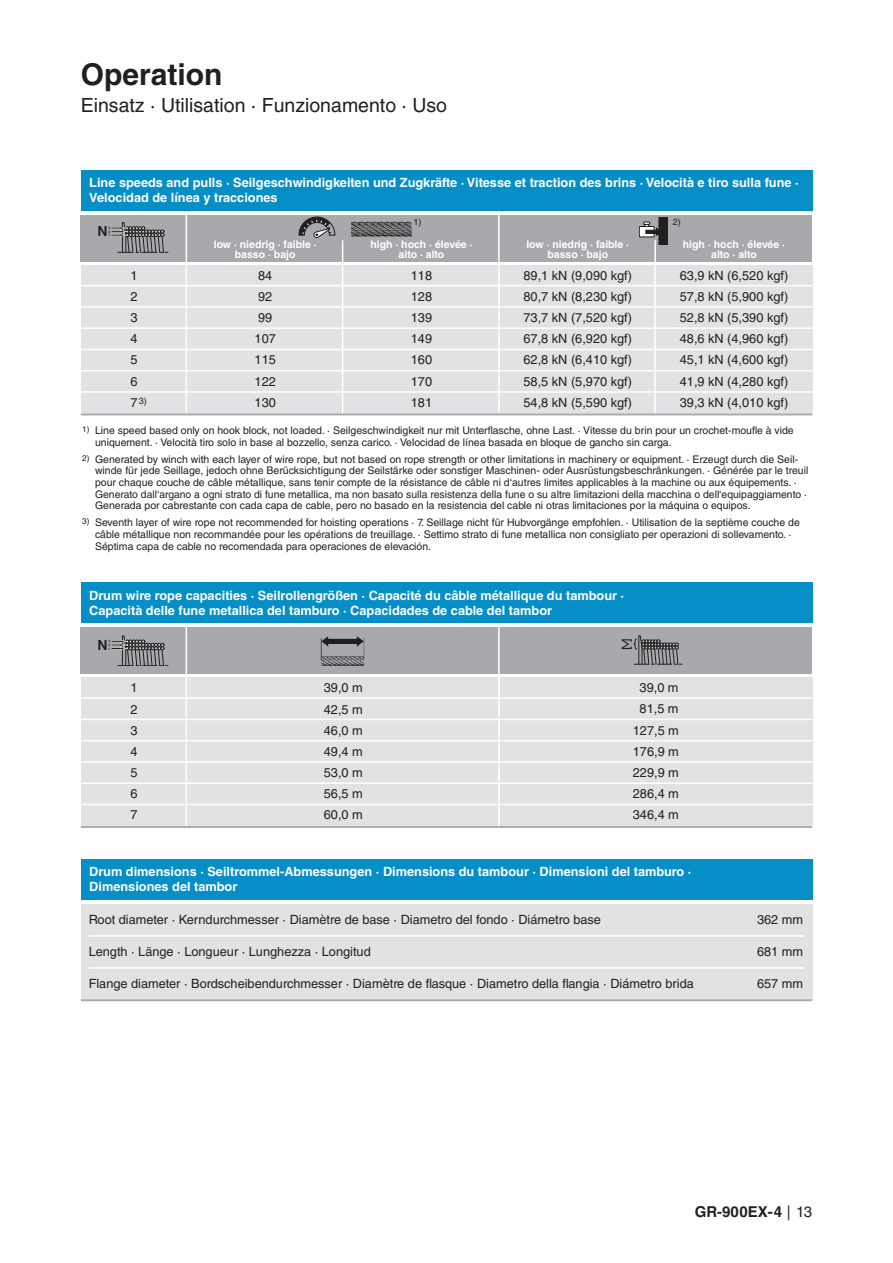
<style>
.page{position:relative;width:893px;height:1263px;background:#fff}
.page>*{position:absolute;margin:0;border:0;box-sizing:border-box;transform-origin:0 0}
.t1{font:700 30px "Helvetica LT Std";color:#231f20}
.t2{font:19.5px "Helvetica LT Std";color:#231f20}
.t3{font:700 15px "Helvetica LT Std";color:#231f20}
.t4{font:700 13.8px "Helvetica";color:#231f20}
.t5{font:12.75px/21.1px "Helvetica LT Std";color:#231f20;text-align:justify}
.t6{font:700 12.75px/15px "Helvetica LT Std";color:#fff}
.t7{font:10.5px/11.7px "Helvetica LT Std";color:#231f20}
.t8{font:700 10.5px/10.1px "Helvetica LT Std";color:#fff;text-align:center}
.t9{font:9px "Helvetica LT Std";color:#231f20}
.t10{font:700 3.15px "Helvetica";color:#231f20}
.s1{font-weight:400}
</style>
<div class="page">
<div style="left:81px;top:215px;width:731px;height:46px;background:#a8a9ad"></div>
<div style="left:81px;top:627px;width:731px;height:47px;background:#a8a9ad"></div>
<div style="left:81px;top:170px;width:731px;height:40px;background:#068ec7"></div>
<div style="left:81px;top:583px;width:731px;height:40px;background:#068ec7"></div>
<div style="left:81px;top:859px;width:731px;height:40px;background:#068ec7"></div>
<div style="left:81px;top:265px;width:731px;height:149px;background:#e1e2e4"></div>
<div style="left:81px;top:677px;width:731px;height:149px;background:#e1e2e4"></div>
<div style="left:81px;top:904px;width:731px;height:95px;background:#e1e2e4"></div>
<hr style="left:89px;top:935px;width:715px;height:2px;background:#fff">
<hr style="left:89px;top:967px;width:715px;height:2px;background:#fff">
<hr style="left:186px;top:213px;width:1px;height:204px;background:#fff">
<hr style="left:186px;top:625px;width:1px;height:204px;background:#fff">
<hr style="left:342px;top:240px;width:1px;height:179px;background:#fff">
<hr style="left:498px;top:213px;width:2px;height:204px;background:#fff">
<hr style="left:498px;top:625px;width:2px;height:204px;background:#fff">
<hr style="left:654px;top:240px;width:2px;height:179px;background:#fff">
<svg style="left:298px;top:217px;width:37px;height:21px"></svg>
<img style="left:351px;top:221px;width:61px;height:16px">
<hr style="left:81px;top:414px;width:731px;height:1px;background:#a8a9ad">
<hr style="left:81px;top:826px;width:731px;height:2px;background:#a8a9ad">
<hr style="left:81px;top:999px;width:731px;height:2px;background:#a8a9ad">
<hr style="left:81px;top:306px;width:731px;height:2px;background:#fff">
<hr style="left:81px;top:719px;width:731px;height:1px;background:#fff">
<hr style="left:81px;top:285px;width:731px;height:1px;background:#fff">
<hr style="left:81px;top:697px;width:731px;height:2px;background:#fff">
<hr style="left:81px;top:327px;width:731px;height:2px;background:#fff">
<hr style="left:81px;top:740px;width:731px;height:1px;background:#fff">
<hr style="left:81px;top:349px;width:731px;height:1px;background:#fff">
<hr style="left:81px;top:761px;width:731px;height:2px;background:#fff">
<hr style="left:81px;top:370px;width:731px;height:1px;background:#fff">
<hr style="left:81px;top:782px;width:731px;height:2px;background:#fff">
<hr style="left:81px;top:391px;width:731px;height:2px;background:#fff">
<hr style="left:81px;top:804px;width:731px;height:1px;background:#fff">
<img style="left:320px;top:636px;width:45px;height:30px">
<div style="left:639px;top:227px;width:15px;height:10px;background:#fff"></div>
<div style="left:639px;top:226px;width:15px;height:11px;border:1px solid #231f20"></div>
<svg style="left:642px;top:217px;width:26px;height:28px"></svg>
<svg style="left:112px;top:222px;width:56px;height:31px"></svg>
<svg style="left:112px;top:635px;width:56px;height:31px"></svg>
<svg style="left:622px;top:635px;width:60px;height:30px"></svg>
<h1 class="t1" style="left:81px;top:56px;width:143px">Operation</h1>
<h2 class="t2" style="left:81px;top:94px;width:368px">Einsatz · Utilisation · Funzionamento · Uso</h2>
<p class="t6" style="left:89px;top:175px;width:711px">Line speeds and pulls · Seilgeschwindigkeiten und Zugkräfte · Vitesse et traction des brins · Velocità e tiro sulla fune ·<br>Velocidad de línea y tracciones</p>
<h3 class="t4" style="left:98px;top:220px;width:12px">N</h3>
<p class="t10" style="left:109px;top:233px;width:3px">1</p>
<p class="t10" style="left:109px;top:225px;width:3px">3</p>
<p class="t10" style="left:109px;top:229px;width:3px">2</p>
<p class="t9" style="left:413px;top:217px;width:10px">1)</p>
<p class="t9" style="left:673px;top:217px;width:10px">2)</p>
<p class="t8" style="left:214px;top:239px;width:104px">low · niedrig · faible · basso · bajo</p>
<p class="t8" style="left:370px;top:239px;width:104px">high · hoch · élevée · alto · alto</p>
<p class="t8" style="left:526px;top:239px;width:104px">low · niedrig · faible · basso · bajo</p>
<p class="t8" style="left:683px;top:239px;width:104px">high · hoch · élevée · alto · alto</p>
<p class="t5" style="left:680px;top:265px;width:110px">63,9 kN (6,520 kgf)<br>57,8 kN (5,900 kgf)<br>52,8 kN (5,390 kgf)<br>48,6 kN (4,960 kgf)<br>45,1 kN (4,600 kgf)<br>41,9 kN (4,280 kgf)<br>39,3 kN (4,010 kgf)</p>
<p class="t5" style="left:411px;top:265px;width:23px">118<br>128<br>139<br>149<br>160<br>170<br>181</p>
<p class="t5" style="left:524px;top:265px;width:110px">89,1 kN (9,090 kgf)<br>80,7 kN (8,230 kgf)<br>73,7 kN (7,520 kgf)<br>67,8 kN (6,920 kgf)<br>62,8 kN (6,410 kgf)<br>58,5 kN (5,970 kgf)<br>54,8 kN (5,590 kgf)</p>
<p class="t5" style="left:255px;top:265px;width:23px;text-align:left">84<br>92<br>99<br>107<br>115<br>122<br>130</p>
<p class="t5" style="left:130px;top:265px;width:9px">1<br>2<br>3<br>4<br>5<br>6<br>7</p>
<p class="t9" style="left:139px;top:396px;width:10px">3)</p>
<p class="t7" style="left:95px;top:425px;width:700px;text-indent:-13px"><sup>1)</sup> Line speed based only on hook block, not loaded. · Seilgeschwindigkeit nur mit Unterflasche, ohne Last. · Vitesse du brin pour un crochet-moufle à vide uniquement. · Velocità tiro solo in base al bozzello, senza carico. · Velocidad de línea basada en bloque de gancho sin carga.</p>
<p class="t7" style="left:95px;top:453px;width:715px;text-indent:-13px"><sup>2)</sup> Generated by winch with each layer of wire rope, but not based on rope strength or other limitations in machinery or equipment. · Erzeugt durch die Seil&shy;winde für jede Seillage, jedoch ohne Berücksichtigung der Seilstärke oder sonstiger Maschinen- oder Ausrüstungsbeschränkungen. · Générée par le treuil pour chaque couche de câble métallique, sans tenir compte de la résistance de câble ni d‘autres limites applicables à la machine ou aux équipements. · Generato dall‘argano a ogni strato di fune metallica, ma non basato sulla resistenza della fune o su altre limitazioni della macchina o dell‘equipaggiamento · Generada por cabrestante con cada capa de cable, pero no basado en la resistencia del cable ni otras limitaciones por la máquina o equipos.</p>
<p class="t7" style="left:95px;top:517px;width:706px;text-indent:-13px"><sup>3)</sup> Seventh layer of wire rope not recommended for hoisting operations · 7. Seillage nicht für Hubvorgänge empfohlen. · Utilisation de la septième couche de câble métallique non recommandée pour les opérations de treuillage. · Settimo strato di fune metallica non consigliato per operazioni di sollevamento. ·<br>Séptima capa de cable no recomendada para operaciones de elevación.</p>
<p class="t6" style="left:89px;top:587px;width:536px">Drum wire rope capacities · Seilrollengrößen · Capacité du câble métallique du tambour ·<br>Capacità delle fune metallica del tamburo · Capacidades de cable del tambor</p>
<h3 class="t4" style="left:98px;top:634px;width:12px">N</h3>
<p class="t10" style="left:109px;top:646px;width:3px">1</p>
<p class="t10" style="left:109px;top:639px;width:3px">3</p>
<p class="t10" style="left:109px;top:642px;width:3px">2</p>
<p class="t5" style="left:130px;top:677px;width:9px">1<br>2<br>3<br>4<br>5<br>6<br>7</p>
<p class="t5" style="left:324px;top:677px;width:40px">39,0 m 42,5 m 46,0 m 49,4 m 53,0 m 56,5 m 60,0 m</p>
<p class="t5" style="left:633px;top:677px;width:48px;text-align:center">39,0 m<br>81,5 m<br>127,5 m<br>176,9 m<br>229,9 m<br>286,4 m<br>346,4 m</p>
<p class="t6" style="left:89px;top:864px;width:604px">Drum dimensions · Seiltrommel-Abmessungen · Dimensions du tambour · Dimensioni del tamburo ·<br>Dimensiones del tambor</p>
<p class="t5" style="left:89px;top:909px;width:514px">Root diameter · Kerndurchmesser · Diamètre de base · Diametro del fondo · Diámetro base</p>
<p class="t5" style="left:757px;top:909px;width:48px">362 mm</p>
<p class="t5" style="left:89px;top:941px;width:284px">Length · Länge · Longueur · Lunghezza · Longitud</p>
<p class="t5" style="left:757px;top:941px;width:48px">681 mm</p>
<p class="t5" style="left:89px;top:973px;width:607px">Flange diameter · Bordscheibendurchmesser · Diamètre de flasque · Diametro della flangia · Diámetro brida</p>
<p class="t5" style="left:757px;top:973px;width:48px">657 mm</p>
<h3 class="t3" style="left:695px;top:1203px;width:119px">GR-900EX-4 <span class="s1">| 13</span></h3>
</div>
